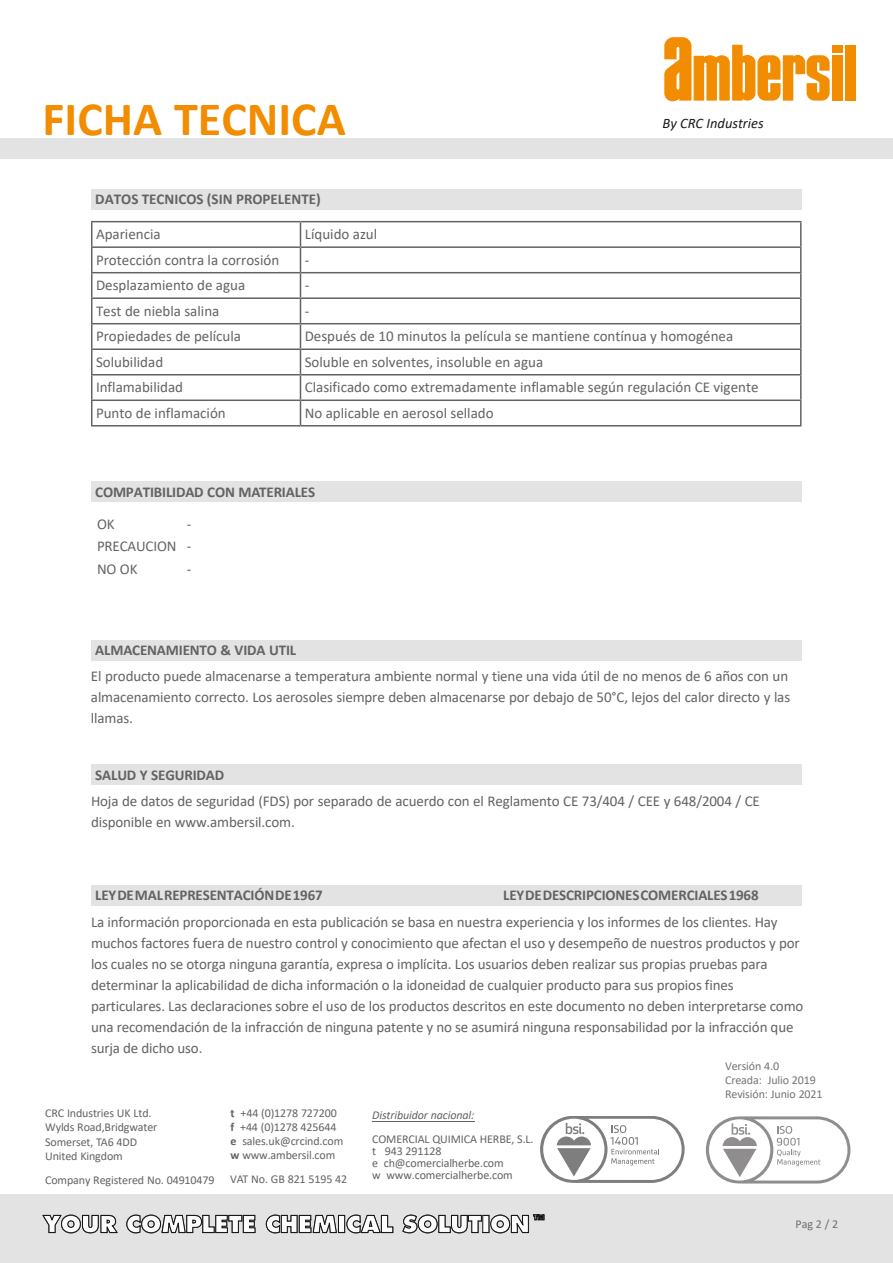
<style>
.page{position:relative;width:893px;height:1263px;background:#fff}
.page>*{position:absolute;margin:0;border:0;box-sizing:border-box;transform-origin:0 0}
.t1{font:700 48px "Calibri";color:#f28c00}
.t2{font:15px/21px "Calibri";letter-spacing:-.01em;color:#646363}
.t3{font:700 15px "Calibri";letter-spacing:-.01em;color:#646363}
.t4{font:italic 14.55px "Calibri";color:#1c1d1b}
.t5{font:12px/14.2px "Calibri";letter-spacing:-.01em;color:#646363}
.t6{font:italic 12px "Calibri";letter-spacing:-.01em;color:#646363}
.t7{font:12px "Calibri";color:#706f6f}
.s1{font-weight:700}
</style>
<div class="page">
<div style="left:0;top:1195px;width:893px;height:68px;background:#e3e3e3"></div>
<svg style="left:42px;top:1214px;width:76px;height:19px"></svg>
<svg style="left:126px;top:1214px;width:419px;height:19px"></svg>
<svg style="left:706px;top:1116px;width:144px;height:67px"></svg>
<svg style="left:540px;top:1116px;width:145px;height:66px"></svg>
<hr style="left:91px;top:221px;width:209px;height:1px;background:#646363">
<hr style="left:300px;top:221px;width:501px;height:1px;background:#646363">
<hr style="left:91px;top:246px;width:209px;height:2px;background:#646363">
<hr style="left:300px;top:246px;width:501px;height:2px;background:#646363">
<hr style="left:91px;top:272px;width:209px;height:1px;background:#646363">
<hr style="left:300px;top:272px;width:501px;height:1px;background:#646363">
<hr style="left:91px;top:297px;width:209px;height:2px;background:#646363">
<hr style="left:300px;top:297px;width:501px;height:2px;background:#646363">
<hr style="left:91px;top:323px;width:209px;height:1px;background:#646363">
<hr style="left:300px;top:323px;width:501px;height:1px;background:#646363">
<hr style="left:91px;top:348px;width:209px;height:2px;background:#646363">
<hr style="left:300px;top:348px;width:501px;height:2px;background:#646363">
<hr style="left:91px;top:374px;width:209px;height:1px;background:#646363">
<hr style="left:300px;top:374px;width:501px;height:1px;background:#646363">
<hr style="left:91px;top:399px;width:209px;height:2px;background:#646363">
<svg style="left:91px;top:222px;width:1px;height:203px"></svg>
<hr style="left:300px;top:399px;width:501px;height:2px;background:#646363">
<svg style="left:300px;top:222px;width:1px;height:203px"></svg>
<svg style="left:800px;top:222px;width:1px;height:203px"></svg>
<hr style="left:91px;top:425px;width:209px;height:1px;background:#646363">
<hr style="left:300px;top:425px;width:501px;height:1px;background:#646363">
<div style="left:91px;top:189px;width:710px;height:21px;background:#e3e3e3"></div>
<div style="left:91px;top:640px;width:710px;height:20px;background:#e3e3e3"></div>
<div style="left:91px;top:885px;width:710px;height:20px;background:#e3e3e3"></div>
<div style="left:91px;top:765px;width:710px;height:20px;background:#e3e3e3"></div>
<div style="left:91px;top:482px;width:710px;height:20px;background:#e3e3e3"></div>
<div style="left:0;top:138px;width:893px;height:21px;background:#e3e3e3"></div>
<div style="left:845px;top:45px;width:10px;height:56px;background:#f28c00"></div>
<div style="left:832px;top:45px;width:10px;height:7px;background:#f28c00"></div>
<div style="left:832px;top:55px;width:10px;height:46px;background:#f28c00"></div>
<svg style="left:664px;top:37px;width:166px;height:64px"></svg>
<hr style="left:372px;top:1121px;width:102px;height:1px;background:#646363">
<h1 class="t1" style="left:43px;top:85px;width:305px">FICHA TECNICA</h1>
<p class="t3" style="left:95px;top:189px;width:227px">DATOS TECNICOS (SIN PROPELENTE)</p>
<p class="t4" style="left:663px;top:114px;width:103px">By CRC Industries</p>
<p class="t2" style="left:96px;top:223px;width:66px">Apariencia</p>
<p class="t2" style="left:305px;top:223px;width:74px">Líquido azul</p>
<p class="t2" style="left:96px;top:249px;width:185px">Protección contra la corrosión</p>
<p class="t2" style="left:305px;top:249px;width:6px">-</p>
<p class="t2" style="left:96px;top:274px;width:151px">Desplazamiento de agua</p>
<p class="t2" style="left:305px;top:274px;width:6px">-</p>
<p class="t2" style="left:96px;top:300px;width:125px">Test de niebla salina</p>
<p class="t2" style="left:305px;top:300px;width:6px">-</p>
<p class="t2" style="left:96px;top:325px;width:147px">Propiedades de película</p>
<p class="t2" style="left:305px;top:325px;width:430px">Después de 10 minutos la película se mantiene contínua y homogénea</p>
<p class="t2" style="left:96px;top:351px;width:69px">Solubilidad</p>
<p class="t2" style="left:305px;top:351px;width:240px">Soluble en solventes, insoluble en agua</p>
<p class="t2" style="left:96px;top:376px;width:89px">Inflamabilidad</p>
<p class="t2" style="left:305px;top:376px;width:455px">Clasificado como extremadamente inflamable según regulación CE vigente</p>
<p class="t2" style="left:96px;top:402px;width:131px">Punto de inflamación</p>
<p class="t2" style="left:305px;top:402px;width:190px">No aplicable en aerosol sellado</p>
<p class="t3" style="left:95px;top:481px;width:221px">COMPATIBILIDAD CON MATERIALES</p>
<p class="t2" style="left:97px;top:513px;width:19px">OK</p>
<p class="t2" style="left:97px;top:512px;width:96px;line-height:22.6px;text-align:justify;text-indent:90px">- PRECAUCION - NO OK</p>
<p class="t2" style="left:187px;top:558px;width:6px">-</p>
<p class="t3" style="left:95px;top:639px;width:202px">ALMACENAMIENTO &amp; VIDA UTIL</p>
<p class="t2" style="left:91px;top:666px;width:701px">El producto puede almacenarse a temperatura ambiente normal y tiene una vida útil de no menos de 6 años con un almacenamiento correcto. Los aerosoles siempre deben almacenarse por debajo de 50°C, lejos del calor directo y las llamas.</p>
<p class="t3" style="left:95px;top:764px;width:130px">SALUD Y SEGURIDAD</p>
<p class="t2" style="left:91px;top:790px;width:670px">Hoja de datos de seguridad (FDS) por separado de acuerdo con el Reglamento CE 73/404 / CEE y 648/2004 / CE disponible en www.ambersil.com.</p>
<p class="t3" style="left:95px;top:884px;width:229px">LEY DE MAL REPRESENTACIÓN DE 1967</p>
<p class="t3" style="left:503px;top:884px;width:257px">LEY DE DESCRIPCIONES COMERCIALES 1968</p>
<p class="t2" style="left:91px;top:911px;width:714px">La información proporcionada en esta publicación se basa en nuestra experiencia y los informes de los clientes. Hay muchos factores fuera de nuestro control y conocimiento que afectan el uso y desempeño de nuestros productos y por los cuales no se otorga ninguna garantía, expresa o implícita. Los usuarios deben realizar sus propias pruebas para determinar la aplicabilidad de dicha información o la idoneidad de cualquier producto para sus propios fines particulares. Las declaraciones sobre el uso de los productos descritos en este documento no deben interpretarse como una recomendación de la infracción de ninguna patente y no se asumirá ninguna responsabilidad por la infracción que surja de dicho uso.</p>
<p class="t5" style="left:45px;top:1106px;width:114px">CRC Industries UK Ltd.<br>Wylds Road,Bridgwater<br>Somerset, TA6 4DD<br>United Kingdom</p>
<p class="t5" style="left:45px;top:1172px;width:171px">Company Registered No. 04910479</p>
<p class="t5" style="left:231px;top:1106px;width:114px"><span class="s1">t</span> +44 (0)1278 727200 <span class="s1">f</span> +44 (0)1278 425644 <span class="s1">e</span> sales.uk@crcind.com <span class="s1">w</span> www.ambersil.com</p>
<p class="t5" style="left:230px;top:1171px;width:119px">VAT No. GB 821 5195 42</p>
<p class="t6" style="left:372px;top:1106px;width:104px">Distribuidor nacional:</p>
<p class="t5" style="left:372px;top:1132px;width:163px;line-height:12px">COMERCIAL QUIMICA HERBE, S.L. t 943 291128<br>e ch@comercialherbe.com<br>w www.comercialherbe.com</p>
<p class="t5" style="left:725px;top:1058px;width:99px">Versión 4.0<br>Creada: Julio 2019<br>Revisión: Junio 2021</p>
<p class="t7" style="left:795px;top:1215px;width:44px">Pag 2 / 2</p>
</div>
